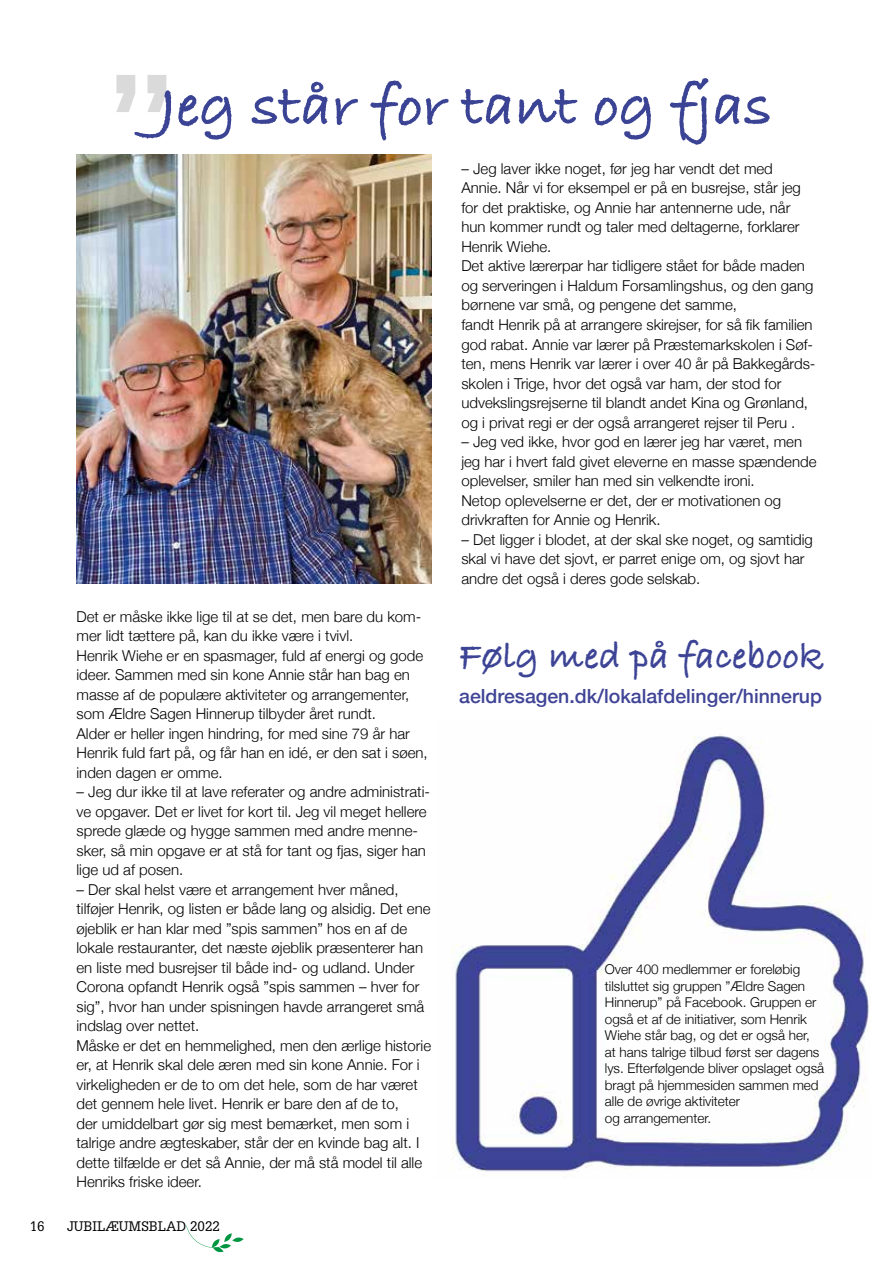
<style>
.page{position:relative;width:893px;height:1263px;background:#fff}
.page>*{position:absolute;margin:0;border:0;box-sizing:border-box;transform-origin:0 0}
.t1{font:700 138.6px "Glypha";color:#dadada}
.t2{font:700 61.05px "Bradley Hand ITCTT";color:#3b4395}
.t3{font:700 39px "Bradley Hand ITCTT";color:#3d4495}
.t4{font:500 19.5px "Helvetica Neue";color:#3f4496}
.t5{font:300 15px/19.5px "Helvetica Neue";color:#000}
.t6{font:300 13.5px/16.5px "Helvetica Neue";color:#000}
.t7{font:13.5px "Glypha";color:#000}
</style>
<div class="page">
<svg style="left:186px;top:1225px;width:58px;height:28px"></svg>
<img style="left:77px;top:154px;width:355px;height:430px">
<img style="left:451px;top:735px;width:418px;height:437px">
<h1 class="t1" style="left:103px;top:41px;width:79px">”</h1>
<h2 class="t2" style="left:159px;top:60px;width:614px">Jeg står for tant og fjas</h2>
<p class="t5" style="left:77px;top:606px;width:353px">Det er måske ikke lige til at se det, men bare du kom&shy;mer lidt tættere på, kan du ikke være i tvivl.<br>Henrik Wiehe er en spasmager, fuld af energi og gode ideer. Sammen med sin kone Annie står han bag en masse af de populære aktiviteter og arrangementer, som Ældre Sagen Hinnerup tilbyder året rundt.<br>Alder er heller ingen hindring, for med sine 79 år har Henrik fuld fart på, og får han en idé, er den sat i søen, inden dagen er omme.</p>
<p class="t5" style="left:77px;top:781px;width:355px">– Jeg dur ikke til at lave referater og andre administrati&shy;ve opgaver. Det er livet for kort til. Jeg vil meget hellere sprede glæde og hygge sammen med andre menne&shy;sker, så min opgave er at stå for tant og fjas, siger han lige ud af posen.</p>
<p class="t5" style="left:77px;top:879px;width:356px">– Der skal helst være et arrangement hver måned, tilføjer Henrik, og listen er både lang og alsidig. Det ene øjeblik er han klar med ”spis sammen” hos en af de lokale restauranter, det næste øjeblik præsenterer han en liste med busrejser til både ind- og udland. Under Corona opfandt Henrik også ”spis sammen – hver for sig”, hvor han under spisningen havde arrangeret små indslag over nettet.<br>Måske er det en hemmelighed, men den ærlige historie er, at Henrik skal dele æren med sin kone Annie. For i virkeligheden er de to om det hele, som de har været det gennem hele livet. Henrik er bare den af de to,<br>der umiddelbart gør sig mest bemærket, men som i talrige andre ægteskaber, står der en kvinde bag alt. I dette tilfælde er det så Annie, der må stå model til alle Henriks friske ideer.</p>
<p class="t7" style="left:30px;top:1218px;width:17px">16</p>
<p class="t7" style="left:67px;top:1218px;width:155px">JUBILÆUMSBLAD 2022</p>
<p class="t5" style="left:461px;top:158px;width:356px">– Jeg laver ikke noget, før jeg har vendt det med Annie. Når vi for eksempel er på en busrejse, står jeg for det praktiske, og Annie har antennerne ude, når hun kommer rundt og taler med deltagerne, forklarer Henrik Wiehe.<br>Det aktive lærerpar har tidligere stået for både maden og serveringen i Haldum Forsamlingshus, og den gang børnene var små, og pengene det samme,<br>fandt Henrik på at arrangere skirejser, for så fik familien god rabat. Annie var lærer på Præstemarkskolen i Søf&shy;ten, mens Henrik var lærer i over 40 år på Bakkegårds&shy;skolen i Trige, hvor det også var ham, der stod for udvekslingsrejserne til blandt andet Kina og Grønland, og i privat regi er der også arrangeret rejser til Peru .</p>
<p class="t5" style="left:461px;top:431px;width:357px">– Jeg ved ikke, hvor god en lærer jeg har været, men jeg har i hvert fald givet eleverne en masse spændende oplevelser, smiler han med sin velkendte ironi.<br>Netop oplevelserne er det, der er motivationen og drivkraften for Annie og Henrik.</p>
<p class="t5" style="left:461px;top:528px;width:353px">– Det ligger i blodet, at der skal ske noget, og samtidig skal vi have det sjovt, er parret enige om, og sjovt har andre det også i deres gode selskab.</p>
<h3 class="t3" style="left:459px;top:626px;width:366px">Følg med på facebook</h3>
<h3 class="t4" style="left:459px;top:680px;width:364px">aeldresagen.dk/lokalafdelinger/hinnerup</h3>
<p class="t6" style="left:605px;top:960px;width:221px">Over 400 medlemmer er foreløbig tilsluttet sig gruppen ”Ældre Sagen Hinnerup” på Facebook. Gruppen er også et af de initiativer, som Henrik Wiehe står bag, og det er også her,<br>at hans talrige tilbud først ser dagens lys. Efterfølgende bliver opslaget også bragt på hjemmesiden sammen med alle de øvrige aktiviteter<br>og arrangementer.</p>
</div>
